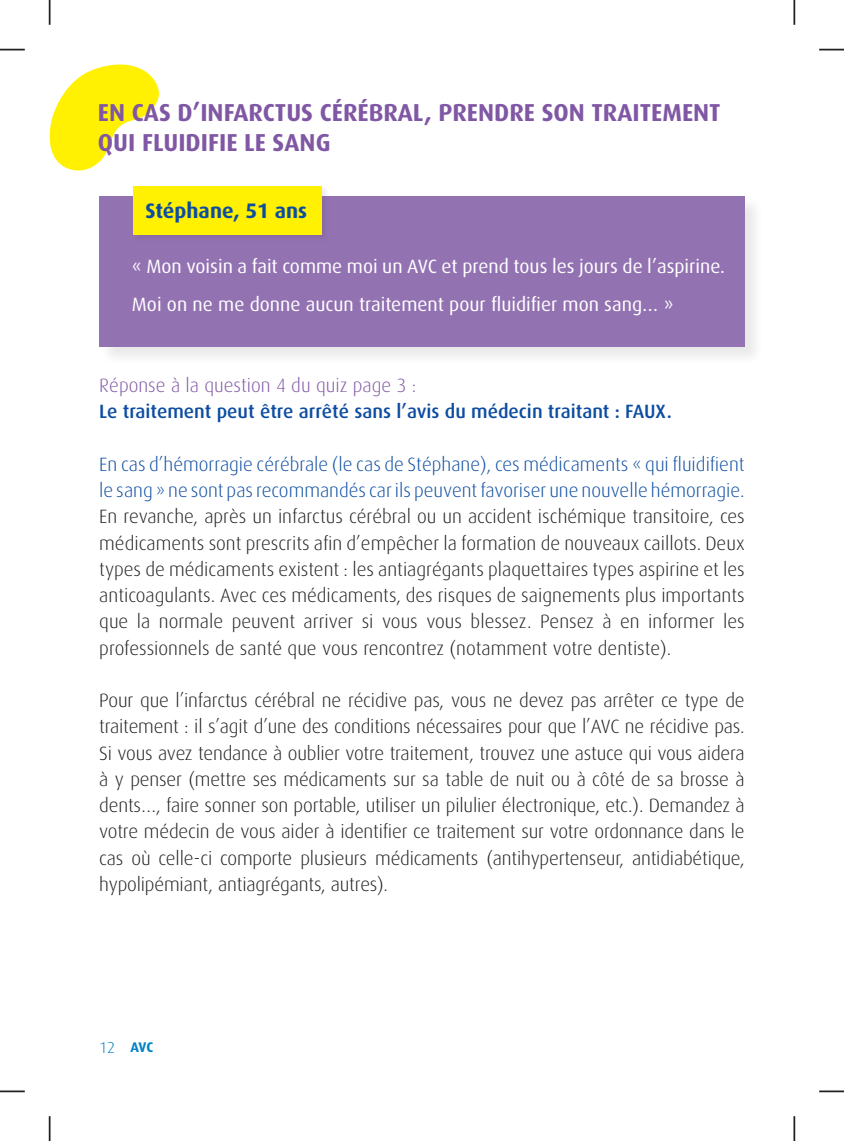
<style>
.page{position:relative;width:844px;height:1141px;background:#fff}
.page>*{position:absolute;margin:0;border:0;box-sizing:border-box;transform-origin:0 0}
.t1{font:700 24.5px "Dax";color:#8057a4}
.t2{font:700 21px "Dax";color:#0d4da1}
.t3{font:300 19.25px/26.2px "Dax";letter-spacing:-.01em;color:#231f20;text-align:justify}
.t4{font:300 19.25px/26.2px "Dax";color:#0d4da1}
.t5{font:19.25px/38.5px "Dax";color:#fff}
.t6{font:500 19.25px "Dax";color:#0d4da1}
.t7{font:300 19.25px "Dax";color:#8057a4}
.t8{font:700 14px "Dax";color:#0082c8}
.s1{font-weight:300;font-size:15.75px}
</style>
<div class="page">
<div style="left:100px;top:196px;width:664px;height:170px;background:#231f20;opacity:.1"></div>
<div style="left:99px;top:196px;width:645px;height:150px;background:#9372b2"></div>
<div style="left:131px;top:184px;width:199px;height:59px;background:#231f20;opacity:.1"></div>
<div style="left:133px;top:186px;width:188px;height:48px;background:#fff101"></div>
<svg style="left:49px;top:64px;width:110px;height:107px"></svg>
<svg style="left:0;top:49px;width:25px;height:1px"></svg>
<svg style="left:49px;top:0;width:1px;height:25px"></svg>
<svg style="left:819px;top:49px;width:24px;height:1px"></svg>
<hr style="left:793px;top:0;width:2px;height:25px;background:#231f20">
<hr style="left:0;top:1090px;width:25px;height:2px;background:#231f20">
<svg style="left:49px;top:1116px;width:1px;height:25px"></svg>
<hr style="left:819px;top:1090px;width:24px;height:2px;background:#231f20">
<hr style="left:793px;top:1116px;width:2px;height:25px;background:#231f20">
<p class="t1" style="left:98px;top:99px;width:48px">EN CAS</p>
<p class="t1" style="left:178px;top:99px;width:36px">D’INFARCTUS</p>
<p class="t1" style="left:319px;top:99px;width:14px">CÉRÉBRAL</p>
<p class="t1" style="left:424px;top:99px;width:298px">, PRENDRE SON TRAITEMENT</p>
<p class="t1" style="left:98px;top:128px;width:13px">QUI</p>
<p class="t1" style="left:142px;top:128px;width:12px">FLUIDIFIE</p>
<p class="t1" style="left:244px;top:128px;width:44px">LE SANG</p>
<p class="t2" style="left:145px;top:199px;width:163px">STÉPHANE, 51 ANS</p>
<p class="t5" style="left:132px;top:247px;width:594px">« Mon voisin a fait comme moi un AVC et prend tous les jours de l’aspirine.<br>Moi on ne me donne aucun traitement pour fluidifier mon sang… »</p>
<p class="t7" style="left:99px;top:375px;width:318px">Réponse à la question 4 du quiz page 3 :</p>
<p class="t6" style="left:99px;top:401px;width:574px">Le traitement peut être arrêté sans l’avis du médecin traitant : FAUX.</p>
<p class="t4" style="left:99px;top:451px;width:646px">En cas d’hémorragie cérébrale (le cas de Stéphane), ces médicaments « qui fluidifient le sang » ne sont pas recommandés car ils peuvent favoriser une nouvelle hémorragie.</p>
<p class="t3" style="left:99px;top:504px;width:646px">En revanche, après un infarctus cérébral ou un accident ischémique transitoire, ces médicaments sont prescrits afin d’empêcher la formation de nouveaux caillots. Deux types de médicaments existent : les antiagrégants plaquettaires types aspirine et les anticoagulants. Avec ces médicaments, des risques de saignements plus importants que la normale peuvent arriver si vous vous blessez. Pensez à en informer les professionnels de santé que vous rencontrez (notamment votre dentiste).</p>
<p class="t3" style="left:99px;top:688px;width:646px">Pour que l’infarctus cérébral ne récidive pas, vous ne devez pas arrêter ce type de traitement : il s’agit d’une des conditions nécessaires pour que l’AVC ne récidive pas.<br>Si vous avez tendance à oublier votre traitement, trouvez une astuce qui vous aidera à y penser (mettre ses médicaments sur sa table de nuit ou à côté de sa brosse à dents…, faire sonner son portable, utiliser un pilulier électronique, etc.). Demandez à votre médecin de vous aider à identifier ce traitement sur votre ordonnance dans le cas où celle-ci comporte plusieurs médicaments (antihypertenseur, antidiabétique, hypolipémiant, antiagrégants, autres).</p>
<p class="t8" style="left:99px;top:1039px;width:55px"><span class="s1">12</span> AVC</p>
</div>
